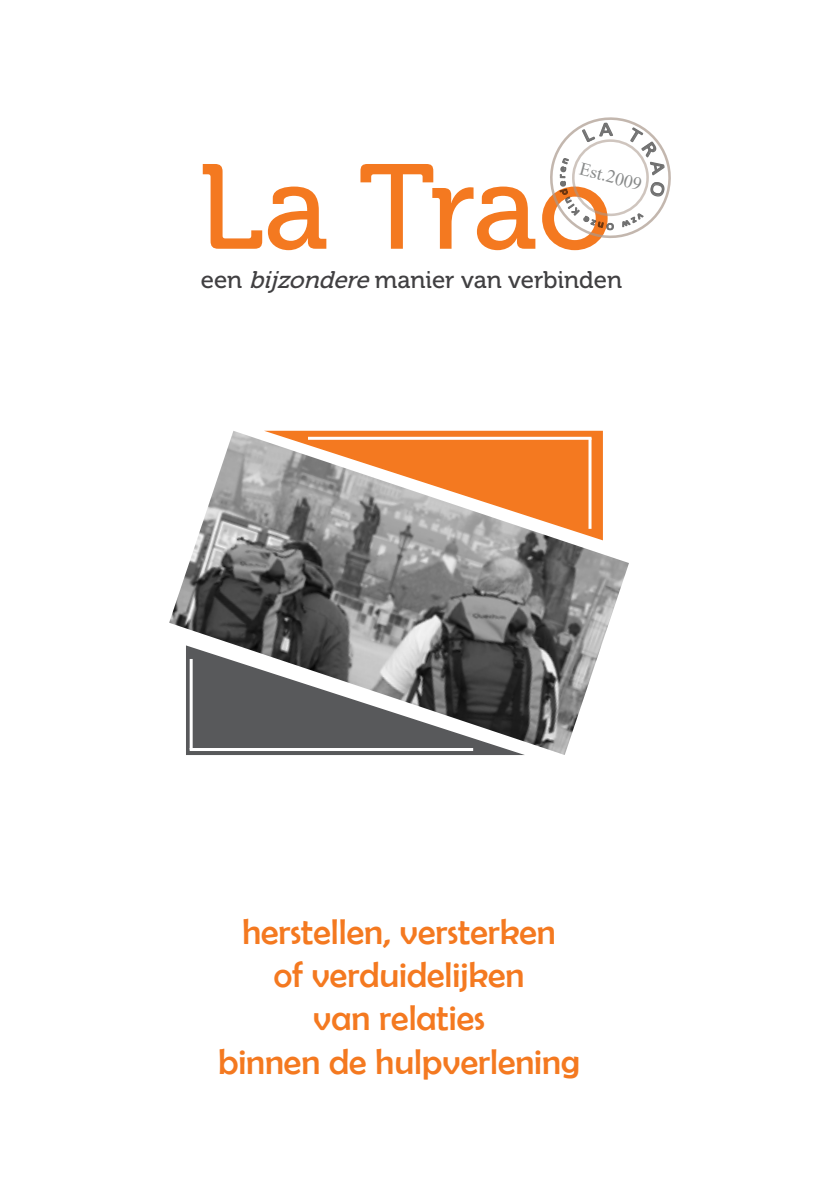
<style>
.page{position:relative;width:840px;height:1191px;background:#fff}
.page>*{position:absolute;margin:0;border:0;box-sizing:border-box;transform-origin:0 0}
.t1{font:120px "Museo 500";letter-spacing:-.015em;color:#f47920}
.t2{font:36px/43.2px "Berlin Sans FB";color:#f47920;text-align:center}
.t3{font:24px "Museo 500";color:#414042}
.t4{font:18px "Times New Roman";color:#888a8a}
.s1{font-style:italic}
</style>
<div class="page">
<img style="left:169px;top:431px;width:459px;height:324px">
<svg style="left:264px;top:431px;width:338px;height:109px;background:#d1966c"></svg>
<svg style="left:186px;top:645px;width:338px;height:110px;background:#6f7071"></svg>
<hr style="left:588px;top:438px;width:3px;height:91px;background:#fff">
<hr style="left:308px;top:437px;width:283px;height:3px;background:#fff">
<hr style="left:189px;top:659px;width:3px;height:90px;background:#fff">
<hr style="left:189px;top:748px;width:284px;height:3px;background:#fff">
<svg style="left:550px;top:117px;width:121px;height:121px"></svg>
<p class="t4" style="left:583px;top:156px;width:65px;rotate:15deg">Est.2009</p>
<h1 class="t1" style="left:198px;top:142px;width:415px">La Trao</h1>
<p class="t3" style="left:201px;top:266px;width:422px">een <span class="s1">bijzondere</span>manier van verbinden</p>
<p class="t2" style="left:218px;top:910px;width:363px">herstellen, versterken<br>of verduidelijken<br>van relaties<br>binnen de hulpverlening</p>
</div>
